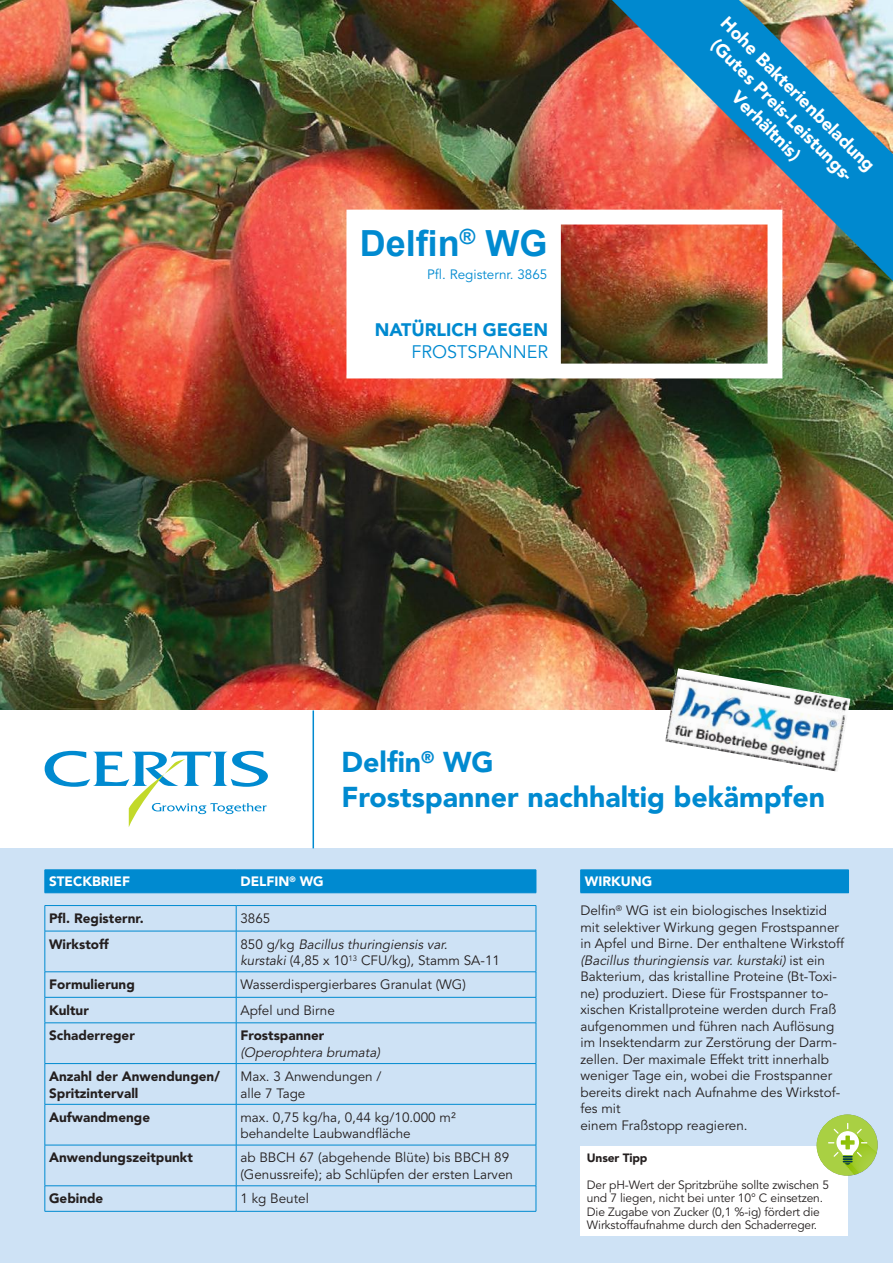
<style>
.page{position:relative;width:893px;height:1263px;background:#fff}
.page>*{position:absolute;margin:0;border:0;box-sizing:border-box;transform-origin:0 0}
.t1{font:700 36px "Arial";color:#008ad0}
.t2{font:900 28.5px/34.2px "Avenir LT Pro";color:#008ad0}
.t3{font:900 18px/22.5px "Avenir";color:#fff;text-align:center}
.t4{font:900 18px "Avenir LT Pro";color:#008ad0}
.t5{font:18px "Avenir LT Pro";color:#008ad0}
.t6{font:13.5px/16.5px "Avenir LT Pro";color:#241f1f}
.t7{font:900 13.5px/16.5px "Avenir LT Pro";color:#241f1f}
.t8{font:italic 13.5px "Avenir LT Pro";color:#241f1f}
.t9{font:900 13.5px "Avenir LT Pro";color:#fff}
.t10{font:13.5px "Avenir LT Pro";color:#008ad0}
.t11{font:12px/13.5px "Avenir LT Pro";letter-spacing:-.01em;color:#241f1f}
.t12{font:900 12px "Avenir LT Pro";letter-spacing:-.01em;color:#241f1f}
.s1{font-style:italic}
.s2{font-weight:900;color:#fff}
</style>
<div class="page">
<img style="left:0;top:0;width:893px;height:710px">
<div style="left:0;top:848px;width:893px;height:415px;background:#cee2f5"></div>
<hr style="left:45px;top:905px;width:191px;height:1px;background:#008ad0">
<svg style="left:45px;top:906px;width:1px;height:25px"></svg>
<hr style="left:236px;top:905px;width:300px;height:1px;background:#008ad0">
<svg style="left:236px;top:906px;width:1px;height:25px"></svg>
<svg style="left:536px;top:906px;width:1px;height:25px"></svg>
<hr style="left:45px;top:931px;width:191px;height:1px;background:#008ad0">
<hr style="left:45px;top:931px;width:1px;height:40px;background:#008ad0">
<hr style="left:236px;top:931px;width:300px;height:1px;background:#008ad0">
<hr style="left:236px;top:931px;width:1px;height:40px;background:#008ad0">
<hr style="left:536px;top:931px;width:1px;height:40px;background:#008ad0">
<hr style="left:45px;top:971px;width:191px;height:1px;background:#008ad0">
<hr style="left:236px;top:971px;width:300px;height:1px;background:#008ad0">
<hr style="left:45px;top:997px;width:191px;height:1px;background:#008ad0">
<svg style="left:45px;top:972px;width:1px;height:50px"></svg>
<hr style="left:236px;top:997px;width:300px;height:1px;background:#008ad0">
<svg style="left:236px;top:972px;width:1px;height:50px"></svg>
<svg style="left:536px;top:972px;width:1px;height:51px"></svg>
<hr style="left:45px;top:1022px;width:191px;height:1px;background:#008ad0">
<hr style="left:45px;top:1023px;width:1px;height:40px;background:#008ad0">
<hr style="left:236px;top:1022px;width:300px;height:1px;background:#008ad0">
<hr style="left:236px;top:1023px;width:1px;height:40px;background:#008ad0">
<hr style="left:536px;top:1023px;width:1px;height:40px;background:#008ad0">
<hr style="left:45px;top:1063px;width:191px;height:1px;background:#008ad0">
<hr style="left:45px;top:1064px;width:1px;height:40px;background:#008ad0">
<hr style="left:236px;top:1063px;width:300px;height:1px;background:#008ad0">
<hr style="left:236px;top:1064px;width:1px;height:40px;background:#008ad0">
<hr style="left:536px;top:1064px;width:1px;height:40px;background:#008ad0">
<hr style="left:45px;top:1104px;width:191px;height:1px;background:#008ad0">
<hr style="left:45px;top:1104px;width:1px;height:41px;background:#008ad0">
<hr style="left:236px;top:1104px;width:300px;height:1px;background:#008ad0">
<hr style="left:236px;top:1104px;width:1px;height:41px;background:#008ad0">
<hr style="left:536px;top:1104px;width:1px;height:41px;background:#008ad0">
<hr style="left:45px;top:1145px;width:191px;height:1px;background:#008ad0">
<hr style="left:45px;top:1145px;width:1px;height:40px;background:#008ad0">
<hr style="left:236px;top:1145px;width:300px;height:1px;background:#008ad0">
<hr style="left:236px;top:1145px;width:1px;height:40px;background:#008ad0">
<hr style="left:536px;top:1145px;width:1px;height:40px;background:#008ad0">
<hr style="left:45px;top:1185px;width:191px;height:1px;background:#008ad0">
<svg style="left:45px;top:1186px;width:1px;height:25px"></svg>
<hr style="left:236px;top:1185px;width:300px;height:1px;background:#008ad0">
<svg style="left:236px;top:1186px;width:1px;height:25px"></svg>
<svg style="left:536px;top:1186px;width:1px;height:25px"></svg>
<hr style="left:45px;top:1211px;width:191px;height:1px;background:#008ad0">
<hr style="left:236px;top:1211px;width:300px;height:1px;background:#008ad0">
<hr style="left:45px;top:869px;width:191px;height:1px;background:#008ad0">
<hr style="left:236px;top:869px;width:300px;height:1px;background:#008ad0">
<div style="left:45px;top:870px;width:492px;height:23px;background:#008ad0"></div>
<hr style="left:45px;top:892px;width:191px;height:1px;background:#008ad0">
<hr style="left:236px;top:892px;width:300px;height:1px;background:#008ad0">
<div style="left:581px;top:870px;width:267px;height:23px;background:#008ad0"></div>
<hr style="left:580px;top:869px;width:269px;height:1px;background:#008ad0">
<svg style="left:580px;top:870px;width:1px;height:22px"></svg>
<svg style="left:848px;top:870px;width:1px;height:22px"></svg>
<hr style="left:580px;top:892px;width:269px;height:1px;background:#008ad0">
<div style="left:580px;top:1146px;width:268px;height:89px;background:#fff"></div>
<svg style="left:816px;top:1114px;width:62px;height:62px"></svg>
<svg style="left:346px;top:210px;width:436px;height:168px"></svg>
<hr style="left:313px;top:710px;width:1px;height:138px;background:#008ad0">
<svg style="left:45px;top:751px;width:223px;height:76px"></svg>
<img style="left:665px;top:668px;width:185px;height:104px">
<img style="left:612px;top:0;width:281px;height:281px">
<h1 class="t1" style="left:360px;top:220px;width:189px">Delfin<sup>®</sup> WG</h1>
<p class="t10" style="left:427px;top:267px;width:122px">Pfl. Registernr. 3865</p>
<h3 class="t4" style="left:375px;top:319px;width:175px">NATÜRLICH GEGEN</h3>
<h3 class="t5" style="left:411px;top:341px;width:138px">FROSTSPANNER</h3>
<h3 class="t3" style="left:732px;top:11px;width:211px;rotate:45deg">Hohe Bakterienbeladung (Gutes Preis-Leistungs-<br>Verhältnis)</h3>
<h2 class="t2" style="left:342px;top:745px;width:485px">Delfin<sup>®</sup> WG<br>Frostspanner nachhaltig bekämpfen</h2>
<p class="t9" style="left:49px;top:873px;width:82px">STECKBRIEF</p>
<p class="t9" style="left:240px;top:873px;width:85px">DELFIN<sup>®</sup> WG</p>
<p class="t7" style="left:49px;top:910px;width:96px">Pfl. Registernr.</p>
<p class="t6" style="left:240px;top:910px;width:32px">3865</p>
<p class="t7" style="left:49px;top:935px;width:61px">Wirkstoff</p>
<p class="t6" style="left:240px;top:936px;width:261px">8 5 0 g / kg <span class="s1">Bacillus thuringiensis var.<br></span><span class="s1">kurstaki</span> (4,85 x 10<sup>13</sup> CFU/kg), Stamm SA-11</p>
<p class="t7" style="left:49px;top:976px;width:87px">Formulierung</p>
<p class="t6" style="left:240px;top:976px;width:227px">Wasserdispergierbares Granulat (WG)</p>
<p class="t7" style="left:49px;top:1002px;width:41px">Kultur</p>
<p class="t6" style="left:240px;top:1002px;width:96px">Apfel und Birne</p>
<p class="t7" style="left:49px;top:1027px;width:87px">Schaderreger</p>
<p class="t7" style="left:240px;top:1027px;width:85px">Frostspanner</p>
<p class="t8" style="left:240px;top:1044px;width:144px">(Operophtera brumata)</p>
<p class="t7" style="left:49px;top:1068px;width:172px">Anzahl der Anwendungen/<br>Spritzintervall</p>
<p class="t6" style="left:240px;top:1068px;width:143px">Max. 3 Anwendungen / alle 7 Tage</p>
<p class="t7" style="left:49px;top:1109px;width:102px">Aufwandmenge</p>
<p class="t6" style="left:240px;top:1109px;width:217px">max. 0,75 kg/ha, 0,44 kg/10.000 m² behandelte Laubwandfläche</p>
<p class="t7" style="left:49px;top:1149px;width:145px">Anwendungszeitpunkt</p>
<p class="t6" style="left:240px;top:1150px;width:274px">ab BBCH 67 (abgehende Blüte) bis BBCH 89 (Genussreife); ab Schlüpfen der ersten Larven</p>
<p class="t7" style="left:49px;top:1190px;width:56px">Gebinde</p>
<p class="t6" style="left:240px;top:1190px;width:70px">1 kg Beutel</p>
<p class="t6" style="left:580px;top:867px;width:248px;line-height:28.8px;text-indent:4px"><span class="s2">WIRKUNG<br></span>Delfin<sup>®</sup> WG ist ein biologisches Insektizid</p>
<p class="t6" style="left:580px;top:919px;width:265px">mit selektiver Wirkung gegen Frostspanner in Apfel und Birne. Der enthaltene Wirkstoff <span class="s1">(Bacillus thuringiensis var. kurstaki)</span> i st e i n Bakterium, das kristalline Proteine (Bt-Toxi&shy;ne) produziert. Diese für Frostspanner to&shy;xischen Kristallproteine werden durch Fraß aufgenommen und führen nach Auflösung im Insektendarm zur Zerstörung der Darm&shy;zellen. Der maximale Effekt tritt innerhalb weniger Tage ein, wobei die Frostspanner bereits direkt nach Aufnahme des Wirkstof&shy;fes mit<br>einem Fraßstopp reagieren.</p>
<p class="t12" style="left:587px;top:1150px;width:62px">Unser Tipp</p>
<p class="t11" style="left:587px;top:1178px;width:244px">Der pH-Wert der Spritzbrühe sollte zwischen 5 und 7 liegen, nicht bei unter 10° C einsetzen.<br>Die Zugabe von Zucker (0,1 %-ig) fördert die Wirkstoffaufnahme durch den Schaderreger.</p>
</div>
